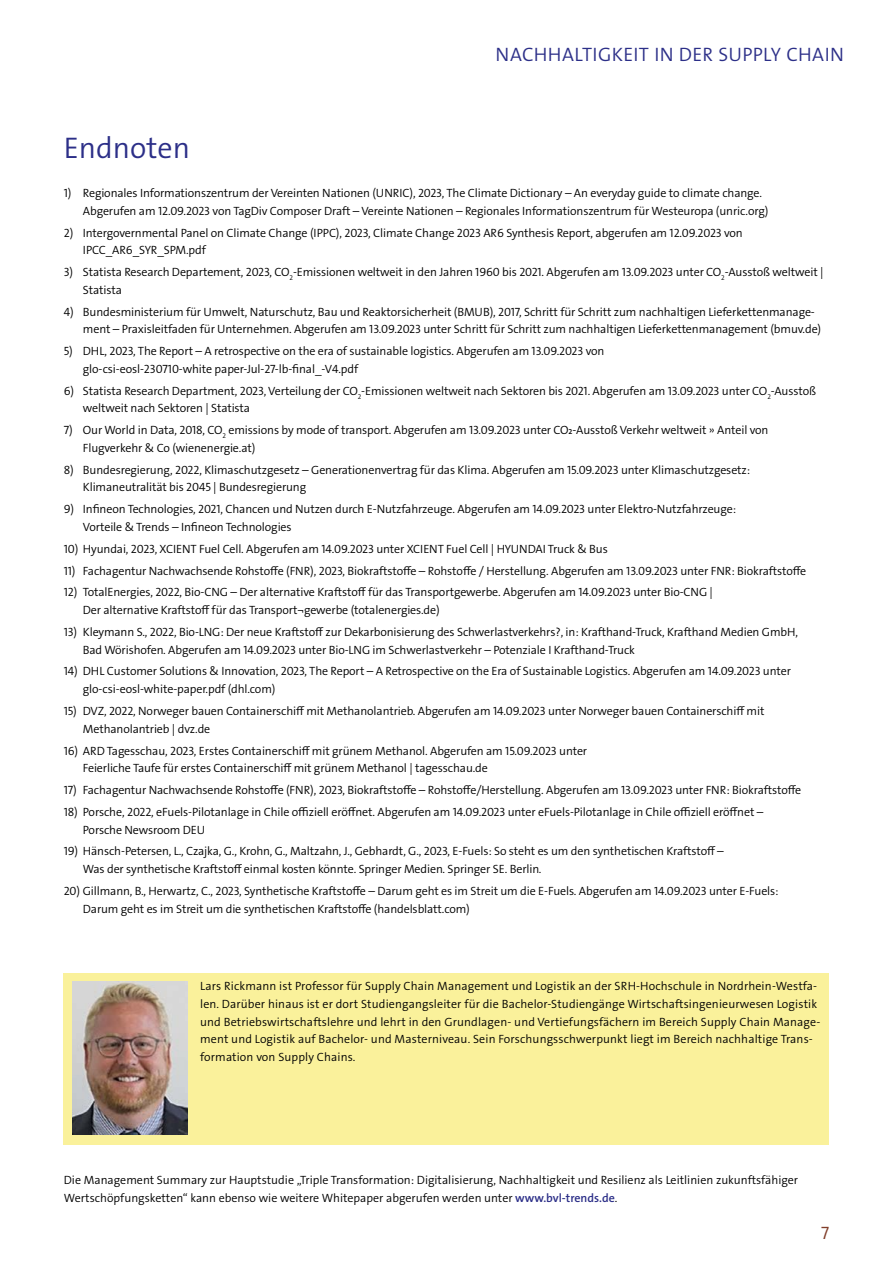
<style>
.page{position:relative;width:893px;height:1263px;background:#fff}
.page>*{position:absolute;margin:0;border:0;box-sizing:border-box;transform-origin:0 0}
.t1{font:30px "The Sans LP4 Se Lig";color:#2c2f88}
.t2{font:19.5px "The Sans LP4 Se Lig";letter-spacing:.015em;color:#2c2f88}
.t3{font:18px "The Sans LP4 Se Lig";color:#813e2a}
.t4{font:12px/17.7px "The Sans LP4 Se Lig";letter-spacing:-.01em;color:#000}
.t5{font:12px/17.7px "The Sans LP4 Se Lig";letter-spacing:.01em;color:#000}
.s1{font-family:"The Sans LP6 Se Bld";color:#2c2f88}
</style>
<div class="page">
<div style="left:64px;top:973px;width:765px;height:171px;background:#faf19b"></div>
<img style="left:72px;top:981px;width:115px;height:153px">
<h2 class="t2" style="left:496px;top:41px;width:350px">NACHHALTIGKEIT IN DER SUPPLY CHAIN</h2>
<h1 class="t1" style="left:64px;top:128px;width:128px">Endnoten</h1>
<p class="t4" style="left:83px;top:184px;width:687px;text-indent:-19px">1) Regionales Informationszentrum der Vereinten Nationen (UNRIC), 2023, The Climate Dictionary – An everyday guide to climate change.<br>Abgerufen am 12.09.2023 von TagDiv Composer Draft – Vereinte Nationen – Regionales Informationszentrum für Westeuropa (unric.org)</p>
<p class="t4" style="left:83px;top:224px;width:661px;text-indent:-19px">2) Intergovernmental Panel on Climate Change (IPPC), 2023, Climate Change 2023 AR6 Synthesis Report, abgerufen am 12.09.2023 von<br>IPCC_AR6_SYR_SPM.pdf</p>
<p class="t4" style="left:83px;top:263px;width:742px;text-indent:-19px">3) Statista Research Departement, 2023, CO<sub>2</sub>-Emissionen weltweit in den Jahren 1960 bis 2021. Abgerufen am 13.09.2023 unter CO<sub>2</sub>-Ausstoß weltweit |<br>Statista</p>
<p class="t4" style="left:83px;top:303px;width:740px;text-indent:-19px">4) Bundesministerium für Umwelt, Naturschutz, Bau und Reaktorsicherheit (BMUB), 2017, Schritt für Schritt zum nachhaltigen Lieferkettenmanage&shy;ment – Praxisleitfaden für Unternehmen. Abgerufen am 13.09.2023 unter Schritt für Schritt zum nachhaltigen Lieferkettenmanagement (bmuv.de)</p>
<p class="t4" style="left:83px;top:342px;width:523px;text-indent:-19px">5) DHL, 2023, The Report – A retrospective on the era of sustainable logistics. Abgerufen am 13.09.2023 von glo-csi-eosl-230710-white paper-Jul-27-lb-final_-V4.pdf</p>
<p class="t4" style="left:83px;top:382px;width:735px;text-indent:-19px">6) Statista Research Department, 2023, Verteilung der CO<sub>2</sub>-Emissionen weltweit nach Sektoren bis 2021. Abgerufen am 13.09.2023 unter CO<sub>2</sub>-Ausstoß weltweit nach Sektoren | Statista</p>
<p class="t4" style="left:83px;top:421px;width:687px;text-indent:-19px">7) Our World in Data, 2018, CO<sub>2</sub> emissions by mode of transport. Abgerufen am 13.09.2023 unter CO₂-Ausstoß Verkehr weltweit » Anteil von<br>Flugverkehr &amp; Co (wienenergie.at)</p>
<p class="t4" style="left:83px;top:461px;width:669px;text-indent:-19px">8) Bundesregierung, 2022, Klimaschutzgesetz – Generationenvertrag für das Klima. Abgerufen am 15.09.2023 unter Klimaschutzgesetz:<br>Klimaneutralität bis 2045 | Bundesregierung</p>
<p class="t4" style="left:83px;top:500px;width:655px;text-indent:-19px">9) Infineon Technologies, 2021, Chancen und Nutzen durch E-Nutzfahrzeuge. Abgerufen am 14.09.2023 unter Elektro-Nutzfahrzeuge:<br>Vorteile &amp; Trends – Infineon Technologies</p>
<p class="t4" style="left:64px;top:540px;width:546px">10) Hyundai, 2023, XCIENT Fuel Cell. Abgerufen am 14.09.2023 unter XCIENT Fuel Cell | HYUNDAI Truck &amp; Bus</p>
<p class="t4" style="left:64px;top:562px;width:744px">11) Fachagentur Nachwachsende Rohstoffe (FNR), 2023, Biokraftstoffe – Rohstoffe / Herstellung. Abgerufen am 13.09.2023 unter FNR: Biokraftstoffe</p>
<p class="t4" style="left:83px;top:584px;width:632px;text-indent:-19px">12) TotalEnergies, 2022, Bio-CNG – Der alternative Kraftstoff für das Transportgewerbe. Abgerufen am 14.09.2023 unter Bio-CNG |<br>Der alternative Kraftstoff für das Transport¬gewerbe (totalenergies.de)</p>
<p class="t4" style="left:83px;top:623px;width:717px;text-indent:-19px">13) Kleymann S., 2022, Bio-LNG: Der neue Kraftstoff zur Dekarbonisierung des Schwerlastverkehrs?, in: Krafthand-Truck, Krafthand Medien GmbH,<br>Bad Wörishofen. Abgerufen am 14.09.2023 unter Bio-LNG im Schwerlastverkehr – Potenziale I Krafthand-Truck</p>
<p class="t4" style="left:83px;top:663px;width:710px;text-indent:-19px">14) DHL Customer Solutions &amp; Innovation, 2023, The Report – A Retrospective on the Era of Sustainable Logistics. Abgerufen am 14.09.2023 unter glo-csi-eosl-white-paper.pdf (dhl.com)</p>
<p class="t4" style="left:83px;top:702px;width:683px;text-indent:-19px">15) DVZ, 2022, Norweger bauen Containerschiff mit Methanolantrieb. Abgerufen am 14.09.2023 unter Norweger bauen Containerschiff mit<br>Methanolantrieb | dvz.de</p>
<p class="t4" style="left:83px;top:742px;width:506px;text-indent:-19px">16) ARD Tagesschau, 2023, Erstes Containerschiff mit grünem Methanol. Abgerufen am 15.09.2023 unter<br>Feierliche Taufe für erstes Containerschiff mit grünem Methanol | tagesschau.de</p>
<p class="t4" style="left:64px;top:781px;width:739px">17) Fachagentur Nachwachsende Rohstoffe (FNR), 2023, Biokraftstoffe – Rohstoffe/Herstellung. Abgerufen am 13.09.2023 unter FNR: Biokraftstoffe</p>
<p class="t4" style="left:83px;top:803px;width:682px;text-indent:-19px">18) Porsche, 2022, eFuels-Pilotanlage in Chile offiziell eröffnet. Abgerufen am 14.09.2023 unter eFuels-Pilotanlage in Chile offiziell eröffnet –<br>Porsche Newsroom DEU</p>
<p class="t4" style="left:83px;top:842px;width:642px;text-indent:-19px">19) Hänsch-Petersen, L., Czajka, G., Krohn, G., Maltzahn, J., Gebhardt, G., 2023, E-Fuels: So steht es um den synthetischen Kraftstoff –<br>Was der synthetische Kraftstoff einmal kosten könnte. Springer Medien. Springer SE. Berlin.</p>
<p class="t4" style="left:83px;top:882px;width:697px;text-indent:-19px">20) Gillmann, B., Herwartz, C., 2023, Synthetische Kraftstoffe – Darum geht es im Streit um die E-Fuels. Abgerufen am 14.09.2023 unter E-Fuels:<br>Darum geht es im Streit um die synthetischen Kraftstoffe (handelsblatt.com)</p>
<p class="t5" style="left:200px;top:977px;width:622px">Lars Rickmann ist Professor für Supply Chain Management und Logistik an der SRH-Hochschule in Nordrhein-Westfa&shy;len. Darüber hinaus ist er dort Studiengangsleiter für die Bachelor-Studiengänge Wirtschaftsingenieurwesen Logistik und Betriebswirtschaftslehre und lehrt in den Grundlagen- und Vertiefungsfächern im Bereich Supply Chain Manage&shy;ment und Logistik auf Bachelor- und Masterniveau. Sein Forschungsschwerpunkt liegt im Bereich nachhaltige Trans&shy;formation von Supply Chains.</p>
<p class="t4" style="left:64px;top:1171px;width:736px">Die Management Summary zur Hauptstudie „Triple Transformation: Digitalisierung, Nachhaltigkeit und Resilienz als Leitlinien zukunftsfähiger<br>Wertschöpfungsketten“ kann ebenso wie weitere Whitepaper abgerufen werden unter <span class="s1">www.bvl-trends.de</span>.</p>
<h3 class="t3" style="left:821px;top:1221px;width:10px">7</h3>
</div>
